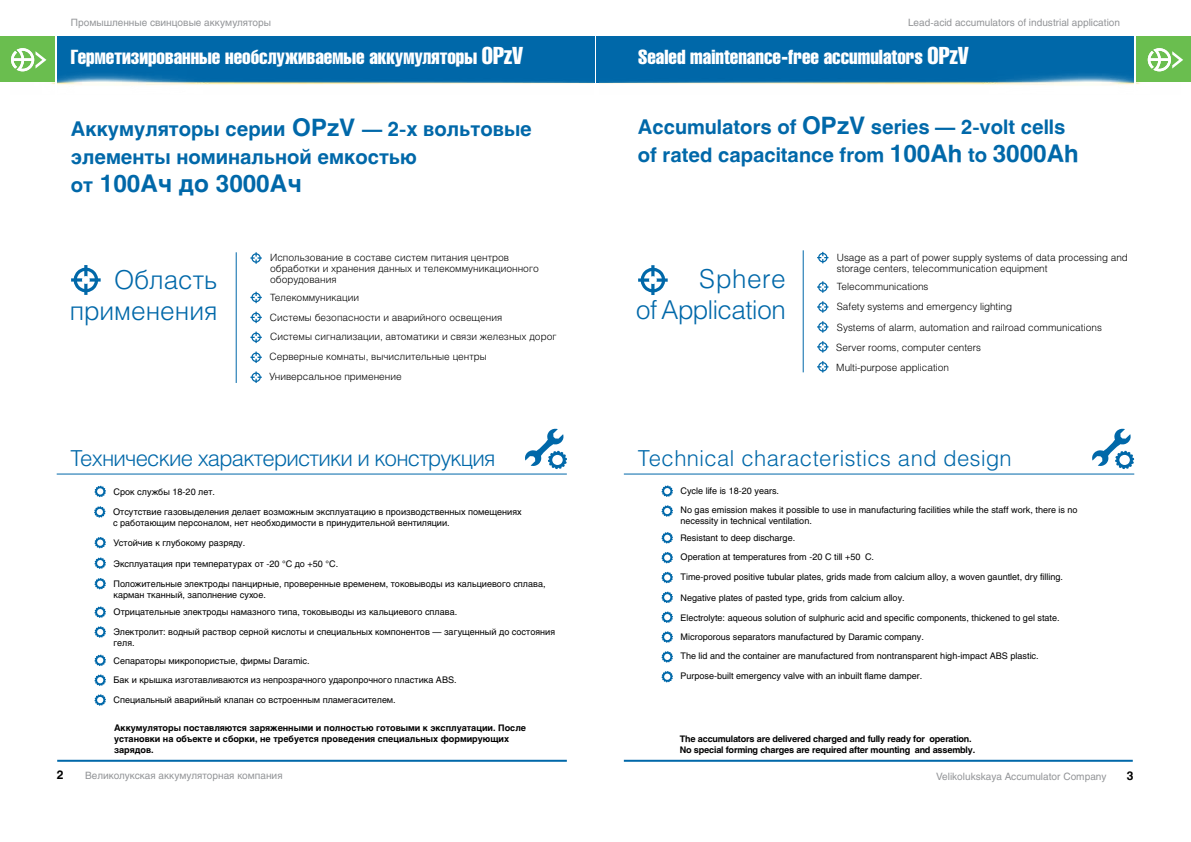
<style>
.page{position:relative;width:1191px;height:842px;background:#fff}
.page>*{position:absolute;margin:0;border:0;box-sizing:border-box;transform-origin:0 0}
.t1{font:300 26px/31.2px "Helios";letter-spacing:-.02em;color:#0068a9;text-align:right}
.t2{font:300 26px/31.2px "Helios";color:#0068a9;text-align:right}
.t3{font:700 24px "Helios C";color:#0068a9}
.t4{font:300 22px "Helios";letter-spacing:-.035em;color:#0068a9}
.t5{font:300 22px "Helios";letter-spacing:.02em;color:#0068a9}
.t6{font:700 20px/28px "Helios C";color:#0068a9}
.t7{font:20px "Helios Compressed";color:#fff}
.t8{font:700 12px "Helios C";color:#000}
.t9{font:300 10px/19.8px "Helios";color:#000}
.t10{font:10px "Helios C";color:#939598}
.t11{font:9px/10.8px "Helios C";color:#000}
.t12{font:700 9px/10.8px "Helios C";color:#000}
.t13{font:700 9px/10.8px "Helios C";letter-spacing:-.02em;color:#000}
.s1{font-size:24px}
.s2{font-size:20px}
</style>
<div class="page">
<div style="left:57px;top:36px;width:538px;height:46px;background:#0068a9"></div>
<div style="left:596px;top:36px;width:538px;height:46px;background:#0068a9"></div>
<hr style="left:624px;top:760px;width:508px;height:2px;background:#0068a9">
<hr style="left:57px;top:760px;width:510px;height:2px;background:#0068a9">
<img style="left:599px;top:74px;width:541px;height:11px">
<img style="left:51px;top:74px;width:542px;height:11px">
<svg style="left:525px;top:429px;width:42px;height:40px"></svg>
<svg style="left:71px;top:265px;width:30px;height:30px"></svg>
<hr style="left:57px;top:473px;width:510px;height:1px;background:#0068a9">
<svg style="left:1092px;top:429px;width:42px;height:40px"></svg>
<svg style="left:638px;top:265px;width:29px;height:30px"></svg>
<hr style="left:624px;top:473px;width:510px;height:1px;background:#0068a9">
<div style="left:0;top:36px;width:55px;height:46px;background:#6abe4f"></div>
<hr style="left:55px;top:28px;width:2px;height:98px;background:#fff">
<svg style="left:95px;top:486px;width:11px;height:11px"></svg>
<svg style="left:94px;top:506px;width:11px;height:12px"></svg>
<svg style="left:95px;top:537px;width:11px;height:11px"></svg>
<svg style="left:95px;top:557px;width:11px;height:12px"></svg>
<svg style="left:95px;top:578px;width:11px;height:11px"></svg>
<svg style="left:95px;top:606px;width:11px;height:12px"></svg>
<svg style="left:95px;top:626px;width:11px;height:12px"></svg>
<svg style="left:95px;top:655px;width:11px;height:11px"></svg>
<svg style="left:95px;top:674px;width:11px;height:12px"></svg>
<svg style="left:95px;top:694px;width:11px;height:12px"></svg>
<hr style="left:236px;top:252px;width:1px;height:131px;background:#0068a9">
<svg style="left:11px;top:48px;width:35px;height:23px"></svg>
<svg style="left:250px;top:292px;width:12px;height:11px"></svg>
<svg style="left:250px;top:312px;width:12px;height:11px"></svg>
<svg style="left:250px;top:332px;width:12px;height:11px"></svg>
<svg style="left:250px;top:352px;width:12px;height:11px"></svg>
<svg style="left:250px;top:371px;width:12px;height:12px"></svg>
<svg style="left:250px;top:252px;width:12px;height:12px"></svg>
<div style="left:1134px;top:36px;width:57px;height:46px;background:#6abe4f"></div>
<svg style="left:661px;top:485px;width:12px;height:12px"></svg>
<svg style="left:661px;top:505px;width:12px;height:12px"></svg>
<svg style="left:661px;top:532px;width:12px;height:11px"></svg>
<svg style="left:661px;top:552px;width:12px;height:11px"></svg>
<svg style="left:661px;top:572px;width:12px;height:11px"></svg>
<svg style="left:661px;top:592px;width:12px;height:11px"></svg>
<svg style="left:661px;top:611px;width:12px;height:12px"></svg>
<svg style="left:661px;top:631px;width:12px;height:12px"></svg>
<svg style="left:661px;top:651px;width:12px;height:11px"></svg>
<svg style="left:661px;top:671px;width:12px;height:11px"></svg>
<hr style="left:1134px;top:28px;width:2px;height:75px;background:#fff">
<hr style="left:802px;top:250px;width:1px;height:122px;background:#0068a9">
<svg style="left:1147px;top:48px;width:36px;height:23px"></svg>
<svg style="left:817px;top:281px;width:11px;height:12px"></svg>
<svg style="left:817px;top:252px;width:11px;height:11px"></svg>
<svg style="left:817px;top:301px;width:11px;height:12px"></svg>
<svg style="left:817px;top:321px;width:11px;height:12px"></svg>
<svg style="left:817px;top:341px;width:11px;height:12px"></svg>
<svg style="left:817px;top:361px;width:11px;height:12px"></svg>
<p class="t10" style="left:71px;top:17px;width:202px">Промышленные свинцовые аккумуляторы</p>
<p class="t10" style="left:908px;top:17px;width:214px">Lead-acid accumulators of industrial application</p>
<h3 class="t7" style="left:71px;top:46px;width:454px">Герметизированные необслуживаемые аккумуляторы <span class="s1">OPzV</span></h3>
<h3 class="t6" style="left:71px;top:114px;width:462px">Аккумуляторы серии <span class="s1">OPzV</span> — 2-х вольтовые элементы номинальной емкостью</h3>
<h2 class="t3" style="left:71px;top:169px;width:232px"><span class="s2">от</span> 100Ач до 3000Ач</h2>
<h1 class="t2" style="left:70px;top:263px;width:149px">Область применения</h1>
<p class="t9" style="left:270px;top:252px;width:270px;line-height:11px">Использование в составе систем питания центров обработки и хранения данных и телекоммуникационного оборудования</p>
<p class="t9" style="left:269px;top:287px;width:288px">Телекоммуникации<br>Системы безопасности и аварийного освещения<br>Системы сигнализации, автоматики и связи железных дорог Серверные комнаты, вычислительные центры Универсальное применение</p>
<h3 class="t4" style="left:70px;top:445px;width:426px">Технические характеристики и конструкция</h3>
<p class="t11" style="left:113px;top:486px;width:103px">Срок службы 18-20 лет.</p>
<p class="t11" style="left:113px;top:506px;width:410px">Отсутствие газовыделения делает возможным эксплуатацию в производственных помещениях с работающим персоналом, нет необходимости в принудительной вентиляции.</p>
<p class="t11" style="left:113px;top:537px;width:133px">Устойчив к глубокому разряду.</p>
<p class="t11" style="left:113px;top:558px;width:226px">Эксплуатация при температурах от -20 °С до +50 °С.</p>
<p class="t11" style="left:113px;top:578px;width:433px">Положительные электроды панцирные, проверенные временем, токовыводы из кальциевого сплава, карман тканный, заполнение сухое.</p>
<p class="t11" style="left:113px;top:607px;width:345px">Отрицательные электроды намазного типа, токовыводы из кальциевого сплава.</p>
<p class="t11" style="left:113px;top:627px;width:443px">Электролит: водный раствор серной кислоты и специальных компонентов — загущенный до состояния геля.</p>
<p class="t11" style="left:113px;top:651px;width:345px;line-height:19.3px">Сепараторы микропористые, фирмы Daramic.<br>Бак и крышка изготавливаются из непрозрачного ударопрочного пластика ABS.</p>
<p class="t11" style="left:113px;top:695px;width:284px">Специальный аварийный клапан со встроенным пламегасителем.</p>
<p class="t12" style="left:114px;top:723px;width:413px">Аккумуляторы поставляются заряженными и полностью готовыми к эксплуатации. После установки на объекте и сборки, не требуется проведения специальных формирующих зарядов.</p>
<h3 class="t7" style="left:638px;top:45px;width:332px">Sealed maintenance-free accumulators <span class="s1">OPzV</span></h3>
<h3 class="t6" style="left:638px;top:113px;width:442px">Accumulators of <span class="s1">OPzV</span> series — 2-volt cells of rated capacitance from <span class="s1">100Ah</span> to <span class="s1">3000Ah</span></h3>
<h1 class="t1" style="left:636px;top:263px;width:152px">Sphere<br>of Application</h1>
<p class="t9" style="left:836px;top:252px;width:292px;line-height:11px">Usage as a part of power supply systems of data processing and storage centers, telecommunication equipment</p>
<p class="t9" style="left:836px;top:296px;width:267px;line-height:20.4px">Safety systems and emergency lighting<br>Systems of alarm, automation and railroad communications Server rooms, computer centers<br>Multi-purpose application</p>
<p class="t9" style="left:836px;top:277px;width:93px">Telecommunications</p>
<h3 class="t5" style="left:638px;top:445px;width:375px">Technical characteristics and design</h3>
<p class="t11" style="left:680px;top:481px;width:398px;line-height:18.9px">Cycle life is 18-20 years.<br>No gas emission makes it possible to use in manufacturing facilities while the staff work, there is no</p>
<p class="t11" style="left:680px;top:512px;width:133px;line-height:17px">necessity in technical ventilation.<br>Resistant to deep discharge.</p>
<p class="t11" style="left:680px;top:552px;width:195px">Operation at temperatures from -20 С till +50ºС.</p>
<p class="t11" style="left:680px;top:572px;width:384px">Time-proved positive tubular plates, grids made from calcium alloy, a woven gauntlet, dry filling.</p>
<p class="t11" style="left:680px;top:592px;width:226px">Negative plates of pasted type, grids from calcium alloy.</p>
<p class="t11" style="left:680px;top:607px;width:380px;line-height:19.4px">Electrolyte: aqueous solution of sulphuric acid and specific components, thickened to gel state.<br>Microporous separators manufactured by Daramic company.<br>The lid and the container are manufactured from nontransparent high-impact ABS plastic.</p>
<p class="t11" style="left:680px;top:671px;width:243px">Purpose-built emergency valve with an inbuilt flame damper.</p>
<p class="t13" style="left:680px;top:733px;width:297px">The accumulators are delivered charged and fully ready for operation.<br>No special forming charges are required after mounting and assembly.</p>
<h3 class="t8" style="left:57px;top:768px;width:8px">2</h3>
<h3 class="t8" style="left:1126px;top:769px;width:8px">3</h3>
<p class="t10" style="left:85px;top:769px;width:199px">Великолукская аккумуляторная компания</p>
<p class="t10" style="left:936px;top:771px;width:172px">Velikolukskaya Accumulator Company</p>
</div>
